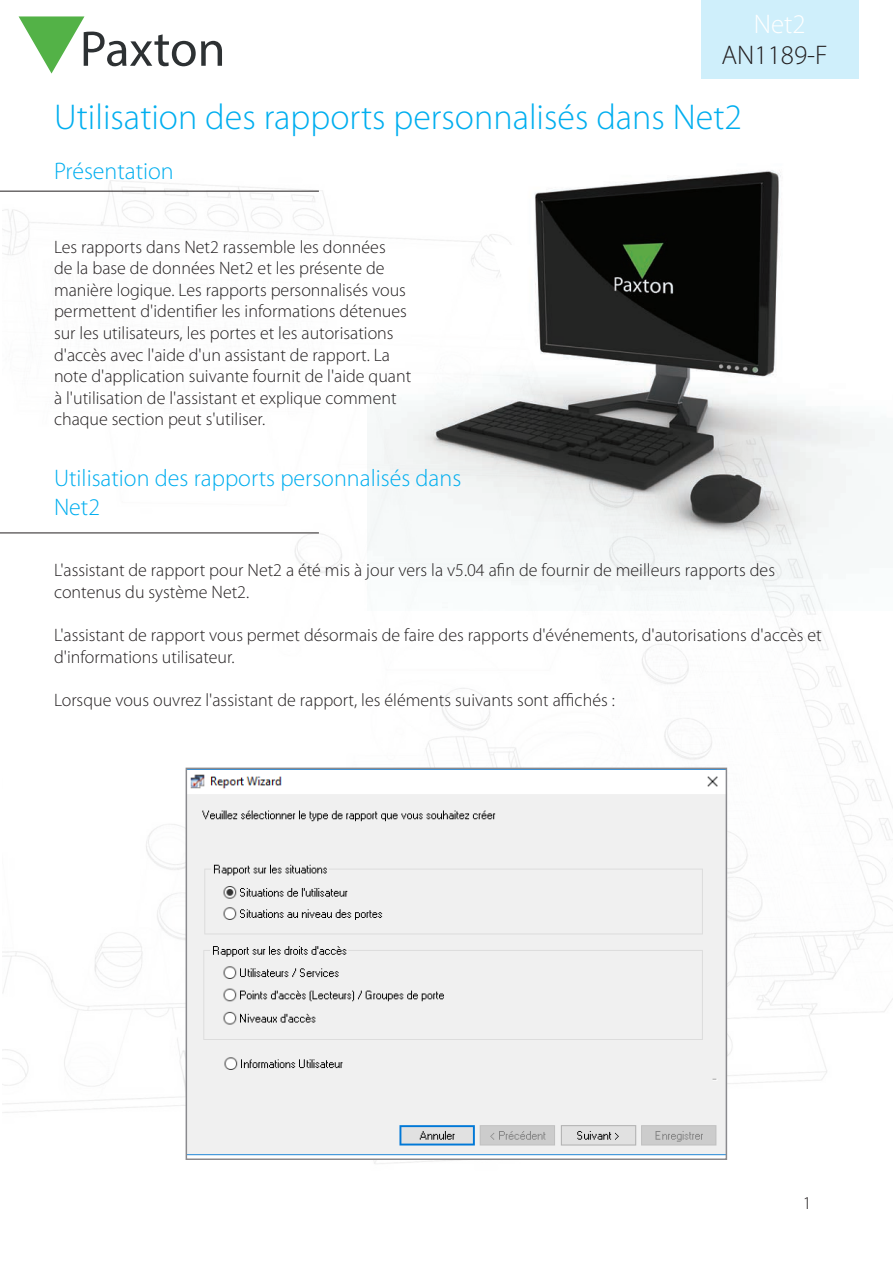
<style>
.page{position:relative;width:893px;height:1263px;background:#fff}
.page>*{position:absolute;margin:0;border:0;box-sizing:border-box;transform-origin:0 0}
.AN_Title{font:300 36px "Myriad Pro";color:#00aeef}
.AN_Title-2{font:300 27px "Myriad Pro";color:#231f20}
.AN_Title-3{font:300 27px "Myriad Pro";color:#fff}
.Section_title{font:300 24px/28.8px "Myriad Pro";color:#00aeef}
.Text{font:300 18px/21.6px "Myriad Pro";color:#231f20}
</style>
<div class="page">
<svg style="left:19px;top:16px;width:203px;height:58px"></svg>
<img style="left:2px;top:180px;width:891px;height:984px">
<img style="left:367px;top:170px;width:526px;height:440px">
<hr style="left:0;top:191px;width:319px;height:1px;background:#231f20">
<hr style="left:0;top:533px;width:319px;height:1px;background:#231f20">
<div style="left:702px;top:0;width:157px;height:79px;background:#cfeffb"></div>
<img style="left:189px;top:771px;width:535px;height:386px">
<div style="left:186px;top:768px;width:541px;height:392px;border:2px solid #8a8a8e"></div>
<p class="AN_Title-3" style="left:754px;top:8px;width:53px">Net2</p>
<p class="AN_Title-2" style="left:721px;top:39px;width:108px">AN1189-F</p>
<p class="AN_Title" style="left:54px;top:96px;width:689px">Utilisation des rapports personnalisés dans Net2</p>
<p class="Section_title" style="left:54px;top:157px;width:121px">Présentation</p>
<p class="Text" style="left:54px;top:236px;width:359px">Les rapports dans Net2 rassemble les données<br>de la base de données Net2 et les présente de manière logique. Les rapports personnalisés vous permettent d'identifier les informations détenues sur les utilisateurs, les portes et les autorisations d'accès avec l'aide d'un assistant de rapport. La note d'application suivante fournit de l'aide quant à l'utilisation de l'assistant et explique comment chaque section peut s'utiliser.</p>
<p class="Section_title" style="left:54px;top:463px;width:409px">Utilisation des rapports personnalisés dans<br>Net2</p>
<p class="Text" style="left:54px;top:559px;width:723px">L'assistant de rapport pour Net2 a été mis à jour vers la v5.04 afin de fournir de meilleurs rapports des contenus du système Net2.</p>
<p class="Text" style="left:54px;top:624px;width:769px">L'assistant de rapport vous permet désormais de faire des rapports d'événements, d'autorisations d'accès et d'informations utilisateur.</p>
<p class="Text" style="left:54px;top:689px;width:562px">Lorsque vous ouvrez l'assistant de rapport, les éléments suivants sont affichés :</p>
<p class="Text" style="left:803px;top:1192px;width:10px">1</p>
</div>
